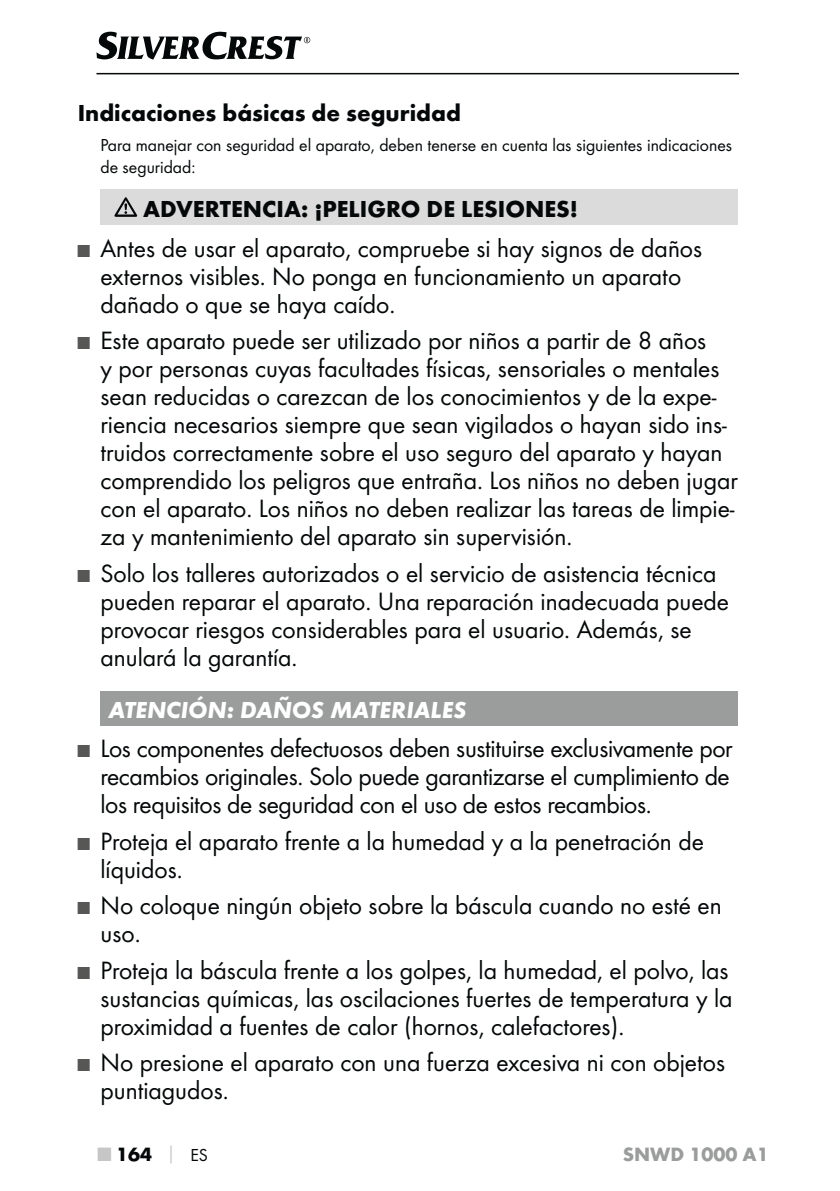
<style>
.page{position:relative;width:840px;height:1191px;background:#fff}
.page>*{position:absolute;margin:0;border:0;box-sizing:border-box;transform-origin:0 0}
.t1{font:26px/28px "Futura Boo";color:#040809}
.t2{font:700 24px "Futura";color:#040809}
.t3{font:italic 700 24px "Futura";color:#fff}
.t4{font:700 20px "Futura";color:#9b9c9c}
.t5{font:700 20px "Futura";color:#040809}
.t6{font:18px/21.6px "Futura Boo";color:#040809}
.s1{font-size:18px;color:#575756}
.s2{color:#c6c6c6}
.s3{font-size:18px;color:#c6c6c6}
.s4{font-family:"Futura Boo";font-weight:400;font-size:18px}
</style>
<div class="page">
<hr style="left:96px;top:73px;width:642px;height:1px;background:#040809">
<svg style="left:96px;top:32px;width:214px;height:28px"></svg>
<div style="left:100px;top:189px;width:637px;height:36px;background:#dadbda"></div>
<svg style="left:114px;top:197px;width:23px;height:20px"></svg>
<div style="left:100px;top:690px;width:637px;height:35px;background:#9b9c9c"></div>
<p class="t2" style="left:78px;top:104px;width:384px">Indicaciones básicas de seguridad</p>
<p class="t6" style="left:100px;top:135px;width:632px">Para manejar con seguridad el aparato, deben tenerse en cuenta las siguientes indicaciones de seguridad:</p>
<p class="t2" style="left:143px;top:200px;width:436px">ADVERTENCIA: ¡PELIGRO DE LESIONES!</p>
<p class="t1" style="left:100px;top:235px;width:603px;text-indent:-23px"><span class="s1">■</span> Antes de usar el aparato, compruebe si hay signos de daños externos visibles. No ponga en funcionamiento un aparato dañado o que se haya caído.</p>
<p class="t1" style="left:100px;top:328px;width:638px;text-indent:-23px"><span class="s1">■</span> Este aparato puede ser utilizado por niños a partir de 8 años<br>y por personas cuyas facultades físicas, sensoriales o mentales sean reducidas o carezcan de los conocimientos y de la expe&shy;riencia necesarios siempre que sean vigilados o hayan sido ins&shy;truidos correctamente sobre el uso seguro del aparato y hayan comprendido los peligros que entraña. Los niños no deben jugar con el aparato. Los niños no deben realizar las tareas de limpie&shy;za y mantenimiento del aparato sin supervisión.</p>
<p class="t1" style="left:100px;top:560px;width:629px;text-indent:-23px"><span class="s1">■</span> Solo los talleres autorizados o el servicio de asistencia técnica pueden reparar el aparato. Una reparación inadecuada puede provocar riesgos considerables para el usuario. Además, se anulará la garantía.</p>
<p class="t3" style="left:108px;top:701px;width:359px">ATENCIÓN: DAÑOS MATERIALES</p>
<p class="t1" style="left:100px;top:736px;width:633px;text-align:justify;text-indent:-23px"><span class="s1">■</span> Los componentes defectuosos deben sustituirse exclusivamente por recambios originales. Solo puede garantizarse el cumplimiento de los requisitos de seguridad con el uso de estos recambios.</p>
<p class="t1" style="left:100px;top:828px;width:604px;text-indent:-23px"><span class="s1">■</span> Proteja el aparato frente a la humedad y a la penetración de líquidos.</p>
<p class="t1" style="left:100px;top:893px;width:622px;text-indent:-23px"><span class="s1">■</span> No coloque ningún objeto sobre la báscula cuando no esté en uso.</p>
<p class="t1" style="left:100px;top:957px;width:633px;text-indent:-23px"><span class="s1">■</span> Proteja la báscula frente a los golpes, la humedad, el polvo, las sustancias químicas, las oscilaciones fuertes de temperatura y la proximidad a fuentes de calor (hornos, calefactores).</p>
<p class="t1" style="left:100px;top:1050px;width:626px;text-indent:-23px"><span class="s1">■</span> No presione el aparato con una fuerza excesiva ni con objetos puntiagudos.</p>
<p class="t5" style="left:98px;top:1146px;width:111px"><span class="s2">■</span> 164 <span class="s3">│</span> <span class="s4">ES</span></p>
<p class="t4" style="left:622px;top:1146px;width:147px">SNWD 1000 A1</p>
</div>
